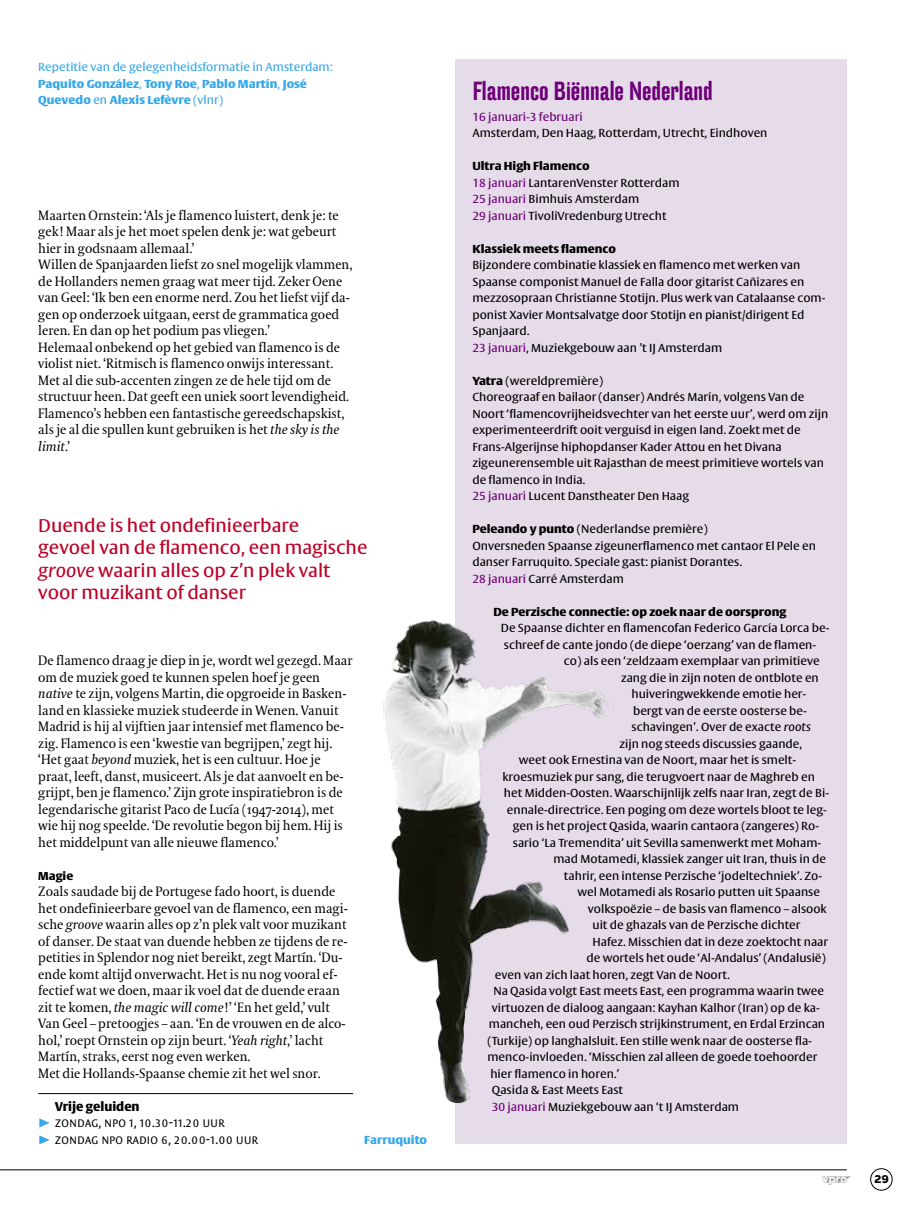
<style>
.page{position:relative;width:915px;height:1212px;background:#fff}
.page>*{position:absolute;margin:0;border:0;box-sizing:border-box;transform-origin:0 0}
.t1{font:500 25.5px "Hydra";color:#6d0078}
.t2{font:18px/22.5px "VPRO Vesta";color:#be0027}
.t3{font:13.5px/16.5px "VPRO Coranto";color:#000}
.t4{font:13.5px/16.5px "VPRO Vesta Mini";color:#000}
.t5{font:700 12.45px "VPRO Vesta";color:#000;scale:.95 1}
.t6{font:700 12px "VPRO Thonik";color:#000}
.t7{font:11.4px/16.5px "VPRO Vesta";color:#000}
.t8{font:11.4px/16.5px "VPRO Vesta";color:#36a7e9}
.t9{font:700 11.4px "VPRO Vesta";color:#000}
.t10{font:11.4px "VPRO Vesta";color:#6d0078}
.t11{font:700 11.4px "VPRO Vesta";color:#36a7e9}
.t12{font:700 11.25px "VPRO Vesta";color:#000}
.s1{font-weight:700}
.s2{font-style:italic}
.s3{color:#6d0078}
.s4{color:#939393}
</style>
<div class="page">
<hr style="left:0;top:1169px;width:846px;height:1px;background:#000">
<div style="left:870px;top:1168px;width:22px;height:22px;border:1px solid #000;border-radius:50%"></div>
<div style="left:455px;top:60px;width:391px;height:1084px;background:#e6dbe8"></div>
<hr style="left:38px;top:1093px;width:315px;height:1px;background:#000">
<img style="left:383px;top:620px;width:199px;height:484px">
<p class="t8" style="left:38px;top:60px;width:296px">Repetitie van de gelegenheidsformatie in Amsterdam:<br><span class="s1">Paquito González</span>, <span class="s1">Tony Roe</span>, <span class="s1">Pablo Martín</span>, <span class="s1">José<br>Quevedo</span> en <span class="s1">Alexis Lefèvre</span> (vlnr)</p>
<p class="t3" style="left:38px;top:207px;width:315px">Maarten Ornstein: ‘Als je flamenco luistert, denk je: te gek! Maar als je het moet spelen denk je: wat gebeurt hier in godsnaam allemaal.’<br>Willen de Spanjaarden liefst zo snel mogelijk vlammen, de Hollanders nemen graag wat meer tijd. Zeker Oene van Geel: ‘Ik ben een enorme nerd. Zou het liefst vijf da&shy;gen op onderzoek uitgaan, eerst de grammatica goed leren. En dan op het podium pas vliegen.’<br>Helemaal onbekend op het gebied van flamenco is de violist niet. ‘Ritmisch is flamenco onwijs interessant.<br>Met al die sub-accenten zingen ze de hele tijd om de structuur heen. Dat geeft een uniek soort levendigheid.<br>Flamenco’s hebben een fantastische gereedschapskist, als je al die spullen kunt gebruiken is het <span class="s2">the sky is the limit</span>.’</p>
<h2 class="t2" style="left:38px;top:515px;width:330px">Duende is het ondefinieerbare<br>gevoel van de flamenco, een magische <span class="s2">groove</span> waarin alles op z’n plek valt voor muzikant of danser</h2>
<p class="t3" style="left:38px;top:652px;width:315px">De flamenco draag je diep in je, wordt wel gezegd. Maar om de muziek goed te kunnen spelen hoef je geen <span class="s2">native</span> te zijn, volgens Martin, die opgroeide in Basken&shy;land en klassieke muziek studeerde in Wenen. Vanuit Madrid is hij al vijftien jaar intensief met flamenco be&shy;zig. Flamenco is een ‘kwestie van begrijpen,’ zegt hij. ‘Het gaat <span class="s2">beyond</span> muziek, het is een cultuur. Hoe je praat, leeft, danst, musiceert. Als je dat aanvoelt en be&shy;grijpt, ben je flamenco.’ Zijn grote inspiratiebron is de legendarische gitarist Paco de Lucía (1947-2014), met wie hij nog speelde. ‘De revolutie begon bij hem. Hij is het middelpunt van alle nieuwe flamenco.’</p>
<p class="t12" style="left:38px;top:871px;width:36px">Magie</p>
<p class="t3" style="left:38px;top:883px;width:311px">Zoals saudade bij de Portugese fado hoort, is duende het ondefinieerbare gevoel van de flamenco, een magi&shy;sche <span class="s2">groove</span> waarin alles op z’n plek valt voor muzikant of danser. De staat van duende hebben ze tijdens de re&shy;petities in Splendor nog niet bereikt, zegt Martín. ‘Du&shy;ende komt altijd onverwacht. Het is nu nog vooral ef&shy;fectief wat we doen, maar ik voel dat de duende eraan zit te komen, <span class="s2">the magic will come</span>!’ ‘En het geld,’ vult Van Geel – pretoogjes – aan. ‘En de vrouwen en de alco&shy;hol,’ roept Ornstein op zijn beurt. ‘<span class="s2">Yeah right</span>,’ lacht Martín, straks, eerst nog even werken.<br>Met die Hollands-Spaanse chemie zit het wel snor.</p>
<p class="t5" style="left:55px;top:1101px;width:91px">Vrije geluiden</p>
<p class="t4" style="left:55px;top:1114px;width:205px">zondag, npo 1, 10.30-11.20 uur zondag NPO radio 6, 20.00-1.00 uur</p>
<p class="t11" style="left:364px;top:1135px;width:64px">Farruquito</p>
<h1 class="t1" style="left:472px;top:75px;width:242px">Flamenco Biënnale Nederland</h1>
<p class="t10" style="left:472px;top:112px;width:112px">16 januari-3 februari</p>
<p class="t7" style="left:472px;top:126px;width:296px">Amsterdam, Den Haag, Rotterdam, Utrecht, Eindhoven</p>
<p class="t7" style="left:472px;top:159px;width:209px"><span class="s1">Ultra High Flamenco<br></span><span class="s3">18 januari</span> LantarenVenster Rotterdam<br><span class="s3">25 januari</span> Bimhuis Amsterdam<br><span class="s3">29 januari</span> TivoliVredenburg Utrecht</p>
<p class="t9" style="left:472px;top:244px;width:145px">Klassiek meets flamenco</p>
<p class="t7" style="left:472px;top:258px;width:354px">Bijzondere combinatie klassiek en flamenco met werken van Spaanse componist Manuel de Falla door gitarist Cañizares en mezzosopraan Christianne Stotijn. Plus werk van Catalaanse com&shy;ponist Xavier Montsalvatge door Stotijn en pianist/dirigent Ed Spanjaard.<br><span class="s3">23 januari</span>, Muziekgebouw aan ’t IJ Amsterdam</p>
<p class="t7" style="left:472px;top:373px;width:357px"><span class="s1">Yatra</span> (wereldpremière)<br>Choreograaf en bailaor (danser) Andrés Marín, volgens Van de Noort ‘flamencovrijheidsvechter van het eerste uur’, werd om zijn experimenteerdrift ooit verguisd in eigen land. Zoekt met de Frans-Algerijnse hiphopdanser Kader Attou en het Divana zigeunerensemble uit Rajasthan de meest primitieve wortels van de flamenco in India.<br><span class="s3">25 januari</span> Lucent Danstheater Den Haag</p>
<p class="t7" style="left:472px;top:522px;width:345px"><span class="s1">Peleando y punto</span> (Nederlandse première)<br>Onversneden Spaanse zigeunerflamenco met cantaor El Pele en danser Farruquito. Speciale gast: pianist Dorantes.<br><span class="s3">28 januari</span> Carré Amsterdam</p>
<p class="t9" style="left:493px;top:607px;width:294px">De Perzische connectie: op zoek naar de oorsprong</p>
<p class="t7" style="left:500px;top:621px;width:330px">De Spaanse dichter en flamencofan Federico García Lorca be-</p>
<p class="t7" style="left:503px;top:637px;width:314px">schreef de cante jondo (de diepe ‘oerzang’ van de flamen-</p>
<p class="t7" style="left:563px;top:654px;width:257px">co) als een ‘zeldzaam exemplaar van primitieve</p>
<p class="t7" style="left:620px;top:670px;width:199px">zang die in zijn noten de ontblote en</p>
<p class="t7" style="left:631px;top:687px;width:176px">huiveringwekkende emotie her-</p>
<p class="t7" style="left:632px;top:703px;width:175px">bergt van de eerste oosterse be-</p>
<p class="t7" style="left:631px;top:720px;width:181px">schavingen’. Over de exacte <span class="s2">roots</span></p>
<p class="t7" style="left:619px;top:736px;width:184px">zijn nog steeds discussies gaande,</p>
<p class="t7" style="left:518px;top:753px;width:279px">weet ook Ernestina van de Noort, maar het is smelt-</p>
<p class="t7" style="left:502px;top:769px;width:314px">kroesmuziek pur sang, die terugvoert naar de Maghreb en</p>
<p class="t7" style="left:503px;top:786px;width:326px">het Midden-Oosten. Waarschijnlijk zelfs naar Iran, zegt de Bi-</p>
<p class="t7" style="left:506px;top:802px;width:321px">ënnale-directrice. Een poging om deze wortels bloot te leg-</p>
<p class="t7" style="left:512px;top:819px;width:307px">gen is het project Qasida, waarin cantaora (zangeres) Ro-</p>
<p class="t7" style="left:512px;top:835px;width:310px">sario ‘La Tremendita’ uit Sevilla samenwerkt met Moham-</p>
<p class="t7" style="left:553px;top:852px;width:274px">mad Motamedi, klassiek zanger uit Iran, thuis in de</p>
<p class="t7" style="left:563px;top:868px;width:260px">tahrir, een intense Perzische ‘jodeltechniek’. Zo-</p>
<p class="t7" style="left:577px;top:885px;width:244px">wel Motamedi als Rosario putten uit Spaanse</p>
<p class="t7" style="left:587px;top:901px;width:240px">volkspoëzie – de basis van flamenco – alsook</p>
<p class="t7" style="left:592px;top:918px;width:209px">uit de ghazals van de Perzische dichter</p>
<p class="t7" style="left:592px;top:934px;width:237px">Hafez. Misschien dat in deze zoektocht naar</p>
<p class="t7" style="left:586px;top:951px;width:241px">de wortels het oude ‘Al-Andalus’ (Andalusië)</p>
<p class="t7" style="left:494px;top:967px;width:236px">even van zich laat horen, zegt Van de Noort.</p>
<p class="t7" style="left:493px;top:984px;width:332px">Na Qasida volgt East meets East, een programma waarin twee</p>
<p class="t7" style="left:491px;top:1000px;width:329px">virtuozen de dialoog aangaan: Kayhan Kalhor (Iran) op de ka-</p>
<p class="t7" style="left:488px;top:1017px;width:337px">mancheh, een oud Perzisch strijkinstrument, en Erdal Erzincan</p>
<p class="t7" style="left:487px;top:1033px;width:326px">(Turkije) op langhalsluit. Een stille wenk naar de oosterse fla-</p>
<p class="t7" style="left:487px;top:1050px;width:331px">menco-invloeden. ‘Misschien zal alleen de goede toehoorder</p>
<p class="t7" style="left:490px;top:1066px;width:130px">hier flamenco in horen.’</p>
<p class="t7" style="left:491px;top:1083px;width:133px">Qasida &amp; East Meets East</p>
<p class="t7" style="left:491px;top:1099px;width:248px"><span class="s3">30 januari</span> Muziekgebouw aan ‘t IJ Amsterdam</p>
<p class="t6" style="left:821px;top:1172px;width:68px"><span class="s4">❖</span> 29</p>
</div>
